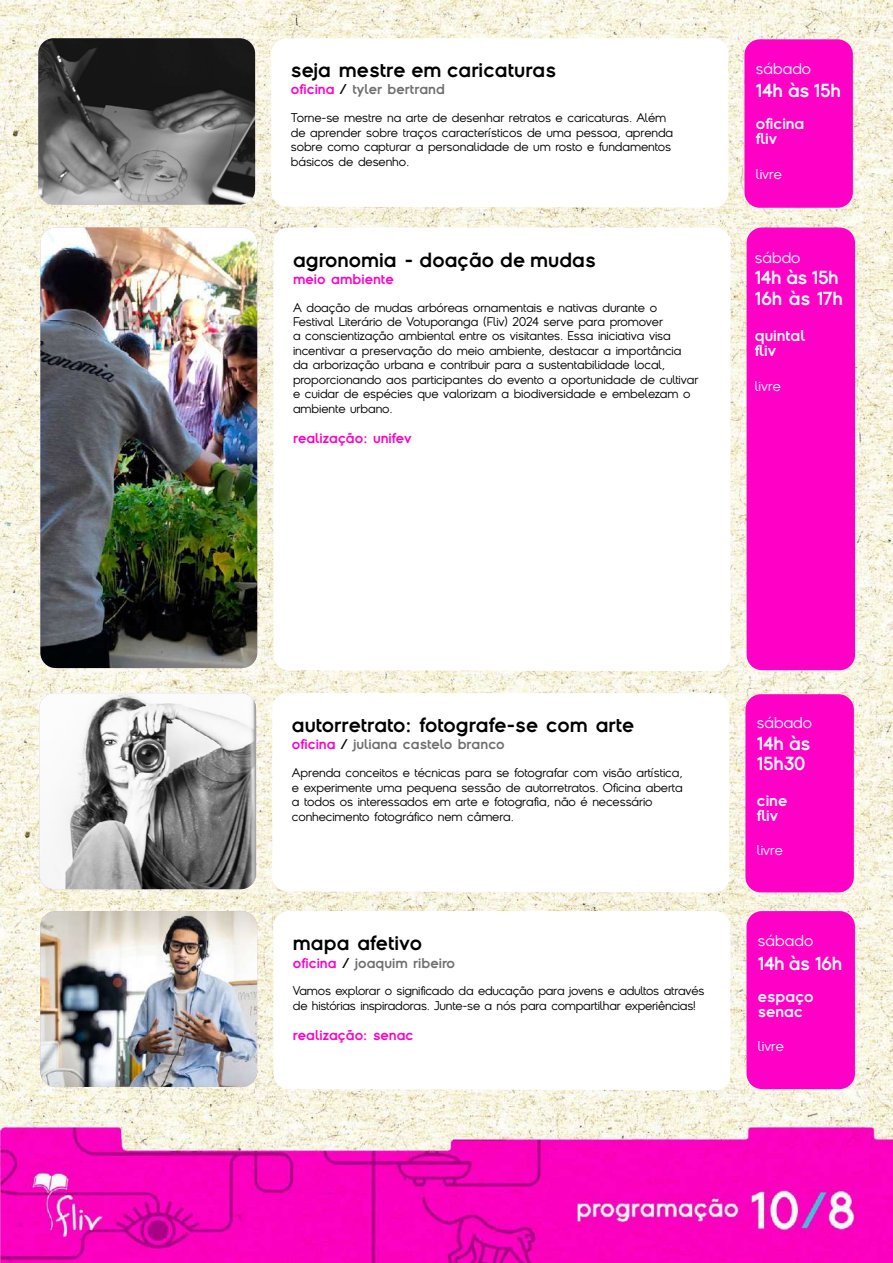
<style>
.page{position:relative;width:893px;height:1263px;background:#fff}
.page>*{position:absolute;margin:0;border:0;box-sizing:border-box;transform-origin:0 0}
.t1{font:700 19.5px "Sklow";color:#000}
.t2{font:700 18px/20.4px "Sklow";letter-spacing:-.02em;color:#fff}
.t3{font:700 15px/15px "Sklow";color:#fff}
.t4{font:15px "Sklow";color:#fff}
.t5{font:700 13.5px "Sklow";color:#706f6f}
.t6{font:700 13.5px "Sklow";color:#ff00c7}
.t7{font:13.5px "Sklow";color:#fff}
.t8{font:12px/14.4px "Sklow";letter-spacing:-.01em;color:#000}
.s1{color:#ff00c7}
.s2{color:#000}
</style>
<div class="page">
<img style="left:0;top:0;width:893px;height:1263px">
<img style="left:38px;top:38px;width:217px;height:167px">
<div style="left:744px;top:39px;width:109px;height:169px;background:#ff00c7;border-radius:15px"></div>
<svg style="left:271px;top:38px;width:457px;height:170px"></svg>
<img style="left:39px;top:693px;width:217px;height:196px">
<div style="left:745px;top:694px;width:109px;height:198px;background:#ff00c7;border-radius:15px"></div>
<svg style="left:272px;top:693px;width:457px;height:199px"></svg>
<img style="left:40px;top:227px;width:217px;height:441px">
<div style="left:747px;top:227px;width:108px;height:443px;background:#ff00c7;border-radius:15px"></div>
<svg style="left:273px;top:227px;width:457px;height:444px"></svg>
<img style="left:40px;top:911px;width:217px;height:176px">
<div style="left:746px;top:911px;width:109px;height:178px;background:#ff00c7;border-radius:15px"></div>
<svg style="left:273px;top:911px;width:457px;height:179px"></svg>
<h1 class="t1" style="left:291px;top:57px;width:267px">seja mestre em caricaturas</h1>
<p class="t5" style="left:291px;top:80px;width:156px"><span class="s1">oficina</span> <span class="s2">/</span> tyler bertrand</p>
<p class="t8" style="left:291px;top:110px;width:384px">Torne-se mestre na arte de desenhar retratos e caricaturas. Além de aprender sobre traços característicos de uma pessoa, aprenda sobre como capturar a personalidade de um rosto e fundamentos básicos de desenho.</p>
<h1 class="t1" style="left:293px;top:247px;width:304px">agronomia - doação de mudas</h1>
<p class="t6" style="left:293px;top:270px;width:102px">meio ambiente</p>
<p class="t8" style="left:293px;top:300px;width:407px">A doação de mudas arbóreas ornamentais e nativas durante o Festival Literário de Votuporanga (Fliv) 2024 serve para promover<br>a conscientização ambiental entre os visitantes. Essa iniciativa visa incentivar a preservação do meio ambiente, destacar a importância da arborização urbana e contribuir para a sustentabilidade local, proporcionando aos participantes do evento a oportunidade de cultivar e cuidar de espécies que valorizam a biodiversidade e embelezam o ambiente urbano.</p>
<p class="t6" style="left:293px;top:429px;width:120px">realização: unifev</p>
<p class="t4" style="left:756px;top:58px;width:57px">sábado</p>
<h2 class="t2" style="left:756px;top:80px;width:87px">14h às 15h</h2>
<p class="t3" style="left:756px;top:116px;width:50px">oficina fliv</p>
<p class="t7" style="left:756px;top:164px;width:27px">livre</p>
<p class="t4" style="left:755px;top:247px;width:47px">sábdo</p>
<h2 class="t2" style="left:755px;top:267px;width:90px;line-height:21px">14h às 15h<br>16h às 17h</h2>
<p class="t3" style="left:755px;top:328px;width:52px">quintal fliv</p>
<p class="t7" style="left:755px;top:376px;width:27px">livre</p>
<h1 class="t1" style="left:292px;top:712px;width:344px">autorretrato: fotografe-se com arte</h1>
<p class="t5" style="left:292px;top:735px;width:214px"><span class="s1">oficina</span> <span class="s2">/</span> juliana castelo branco</p>
<p class="t8" style="left:292px;top:765px;width:393px">Aprenda conceitos e técnicas para se fotografar com visão artística, e experimente uma pequena sessão de autorretratos. Oficina aberta a todos os interessados em arte e fotografia, não é necessário conhecimento fotográfico nem câmera.</p>
<h1 class="t1" style="left:293px;top:930px;width:131px">mapa afetivo</h1>
<p class="t5" style="left:293px;top:954px;width:164px"><span class="s1">oficina</span> <span class="s2">/</span> joaquim ribeiro</p>
<p class="t8" style="left:293px;top:983px;width:413px">Vamos explorar o significado da educação para jovens e adultos através de histórias inspiradoras. Junte-se a nós para compartilhar experiências!</p>
<p class="t6" style="left:293px;top:1026px;width:122px">realização: senac</p>
<p class="t4" style="left:757px;top:712px;width:57px">sábado</p>
<h2 class="t2" style="left:757px;top:733px;width:55px">14h às<br>15h30</h2>
<p class="t3" style="left:757px;top:792px;width:32px">cine fliv</p>
<p class="t7" style="left:757px;top:841px;width:27px">livre</p>
<p class="t4" style="left:758px;top:930px;width:57px">sábado</p>
<h2 class="t2" style="left:758px;top:952px;width:86px">14h às 16h</h2>
<p class="t3" style="left:758px;top:989px;width:57px">espaço senac</p>
<p class="t7" style="left:758px;top:1037px;width:27px">livre</p>
</div>
